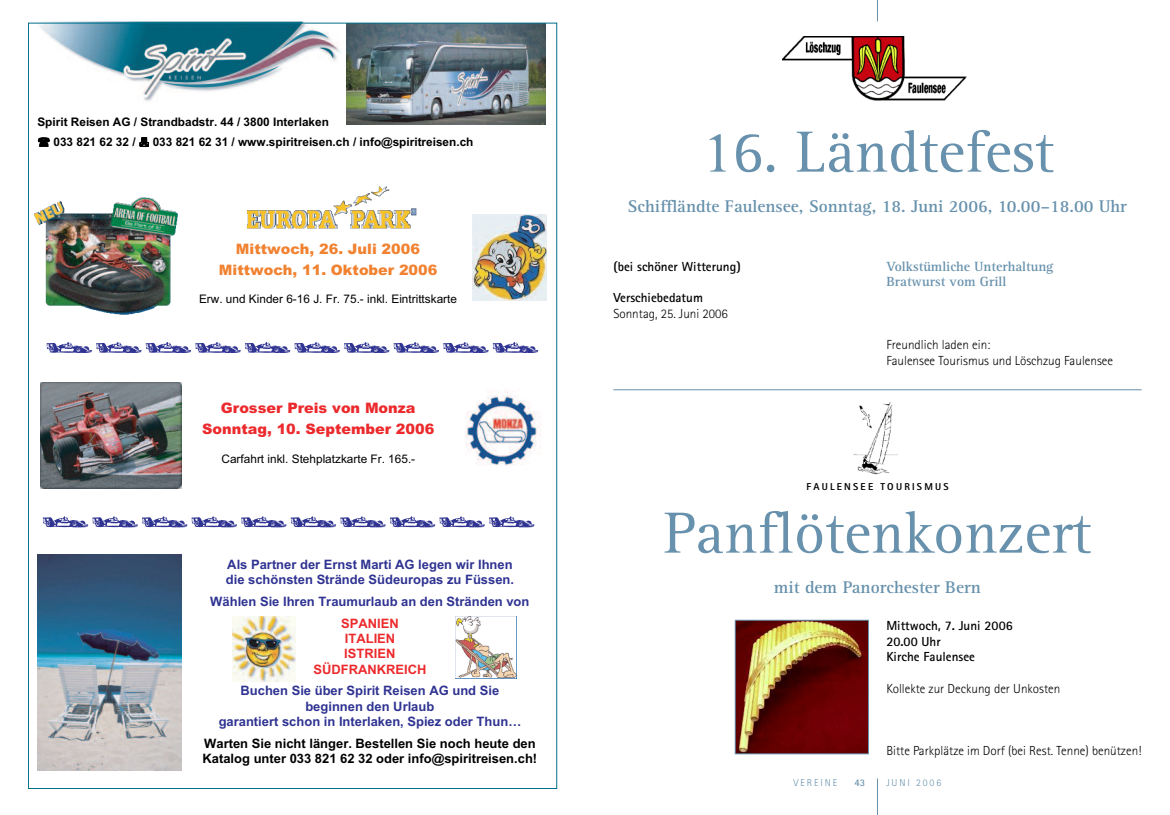
<style>
.page{position:relative;width:1170px;height:815px;background:#fff}
.page>*{position:absolute;margin:0;border:0;box-sizing:border-box;transform-origin:0 0}
.t1{font:60px "Rotis Serif";color:#6791ac}
.t2{font:700 17.5px "Rotis Serif";color:#6791ac}
.t3{font:900 14.38px/20.1px "Arial";color:#ec2a2d;text-align:center}
.t4{font:900 14.38px/20.5px "Arial";color:#f18231;text-align:center}
.t5{font:700 13.75px/15.6px "Rotis Serif";color:#6791ac}
.t6{font:300 13.12px/15.6px "Rotis Sans Serif";color:#000}
.t7{font:700 13.12px/15.6px "Rotis Sans Serif";color:#000}
.t8{font:700 13px/15.2px "Arial";color:#2f3391}
.t9{font:700 13px/15.2px "Arial";color:#000}
.t10{font:700 13px/15.1px "Arial";color:#ec2a2d;text-align:center}
.t11{font:700 11.75px/20.8px "Arial";color:#000}
.t12{font:11.75px "Arial";color:#000}
.t13{font:800 10px "Rotis Sans Serif";letter-spacing:.22em;color:#000}
.t14{font:300 10px "Rotis Sans Serif";letter-spacing:.19em;color:#6791ac}
.t15{font:700 10px "Rotis Sans Serif";color:#6791ac}
</style>
<div class="page">
<hr style="left:877px;top:778px;width:1px;height:37px;background:#6791ac">
<svg style="left:877px;top:0;width:1px;height:21px"></svg>
<img style="left:783px;top:36px;width:183px;height:65px">
<img style="left:853px;top:402px;width:45px;height:73px">
<img style="left:737px;top:622px;width:129px;height:130px">
<div style="left:735px;top:620px;width:133px;height:134px;border:1px solid #6791ac"></div>
<hr style="left:613px;top:389px;width:528px;height:1px;background:#6791ac">
<img style="left:346px;top:25px;width:199px;height:100px">
<img style="left:472px;top:214px;width:74px;height:87px">
<img style="left:465px;top:391px;width:75px;height:75px">
<img style="left:232px;top:617px;width:64px;height:65px">
<img style="left:455px;top:617px;width:61px;height:62px">
<svg style="left:38px;top:137px;width:12px;height:10px"></svg>
<svg style="left:139px;top:138px;width:10px;height:9px"></svg>
<svg style="left:47px;top:342px;width:491px;height:11px"></svg>
<svg style="left:43px;top:516px;width:491px;height:11px"></svg>
<img style="left:37px;top:22px;width:305px;height:79px">
<img style="left:37px;top:554px;width:145px;height:216px">
<img style="left:247px;top:186px;width:169px;height:43px">
<img style="left:34px;top:197px;width:144px;height:118px">
<img style="left:41px;top:383px;width:140px;height:105px">
<p class="t11" style="left:53px;top:111px;width:277px;text-indent:-16px">Spirit Reisen AG / Strandbadstr. 44 / 3800 Interlaken<br>033 821 62 32 /</p>
<p class="t11" style="left:153px;top:132px;width:322px">033 821 62 31 / www.spiritreisen.ch / info@spiritreisen.ch</p>
<p class="t4" style="left:219px;top:239px;width:220px">Mittwoch, 26. Juli 2006<br>Mittwoch, 11. Oktober 2006</p>
<p class="t12" style="left:199px;top:293px;width:259px">Erw. und Kinder 6-16 J. Fr. 75.- inkl. Eintrittskarte</p>
<p class="t3" style="left:202px;top:398px;width:234px">Grosser Preis von Monza<br>Sonntag, 10. September 2006</p>
<p class="t12" style="left:221px;top:452px;width:195px">Carfahrt inkl. Stehplatzkarte Fr. 165.-</p>
<p class="t8" style="left:226px;top:557px;width:290px">Als Partner der Ernst Marti AG legen wir Ihnen die schönsten Strände Südeuropas zu Füssen.</p>
<p class="t8" style="left:210px;top:594px;width:320px">Wählen Sie Ihren Traumurlaub an den Stränden von</p>
<p class="t10" style="left:313px;top:616px;width:115px">SPANIEN<br>ITALIEN<br>ISTRIEN<br>SÜDFRANKREICH</p>
<p class="t8" style="left:219px;top:683px;width:304px;text-align:center">Buchen Sie über Spirit Reisen AG und Sie beginnen den Urlaub<br>garantiert schon in Interlaken, Spiez oder Thun…</p>
<p class="t9" style="left:202px;top:736px;width:336px">Warten Sie nicht länger. Bestellen Sie noch heute den<br>Katalog unter 033 821 62 32 oder info@spiritreisen.ch!</p>
<h1 class="t1" style="left:701px;top:132px;width:354px">16. Ländtefest</h1>
<h2 class="t2" style="left:628px;top:200px;width:500px">Schiffländte Faulensee, Sonntag, 18. Juni 2006, 10.00–18.00 Uhr</h2>
<p class="t7" style="left:613px;top:260px;width:129px">(bei schöner Witterung)</p>
<p class="t7" style="left:613px;top:291px;width:91px">Verschiebedatum</p>
<p class="t6" style="left:613px;top:307px;width:116px">Sonntag, 25. Juni 2006</p>
<p class="t5" style="left:886px;top:260px;width:168px">Volkstümliche Unterhaltung<br>Bratwurst vom Grill</p>
<p class="t6" style="left:886px;top:338px;width:228px">Freundlich laden ein:<br>Faulensee Tourismus und Löschzug Faulensee</p>
<p class="t13" style="left:806px;top:483px;width:144px">FAULENSEE TOURISMUS</p>
<h1 class="t1" style="left:663px;top:513px;width:428px">Panflötenkonzert</h1>
<h2 class="t2" style="left:774px;top:581px;width:208px">mit dem Panorchester Bern</h2>
<p class="t7" style="left:886px;top:619px;width:128px">Mittwoch, 7. Juni 2006<br>20.00 Uhr<br>Kirche Faulensee</p>
<p class="t6" style="left:886px;top:682px;width:175px">Kollekte zur Deckung der Unkosten</p>
<p class="t6" style="left:886px;top:744px;width:257px">Bitte Parkplätze im Dorf (bei Rest. Tenne) benützen!</p>
<p class="t14" style="left:793px;top:780px;width:45px">VEREINE</p>
<p class="t15" style="left:854px;top:780px;width:12px">43</p>
<p class="t14" style="left:886px;top:780px;width:56px">JUNI 2006</p>
</div>
